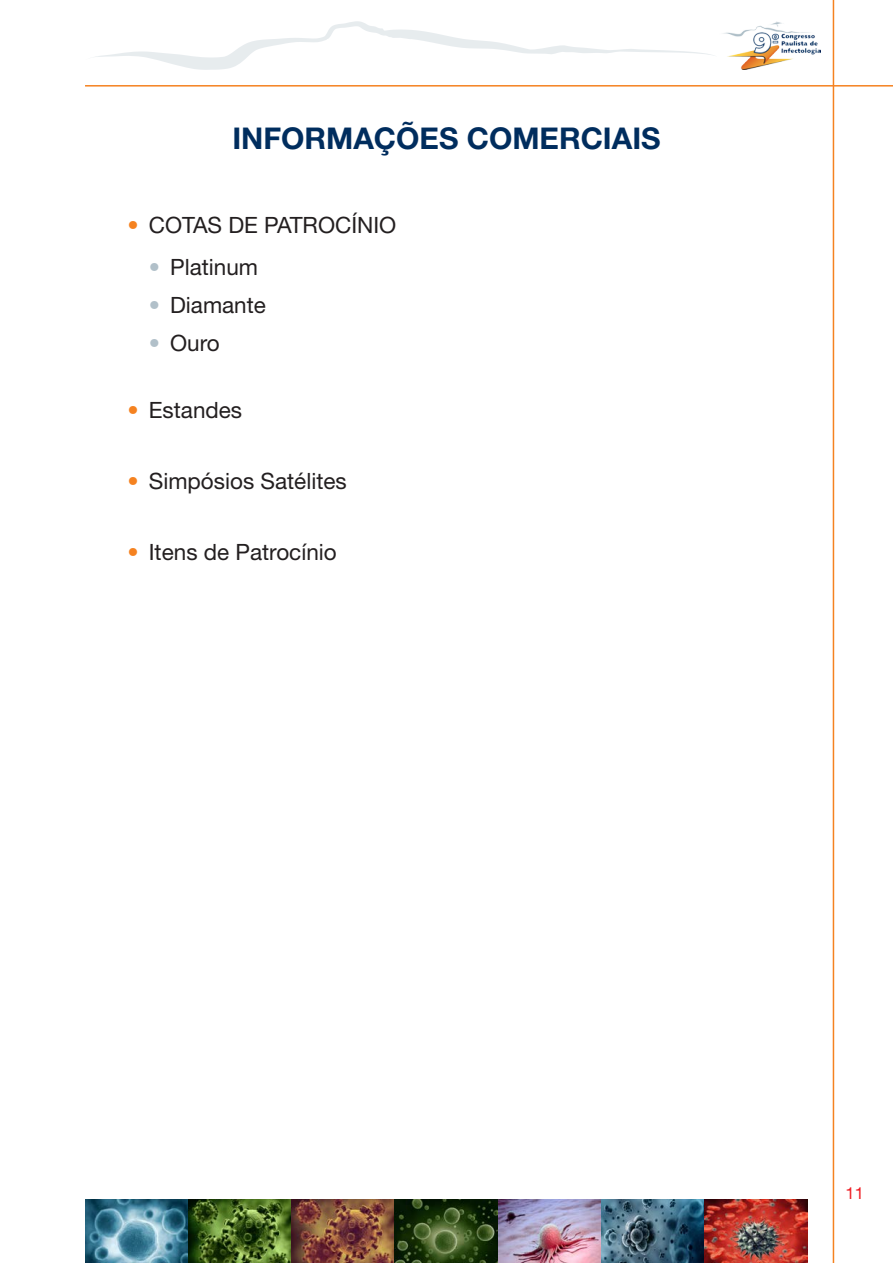
<style>
.page{position:relative;width:893px;height:1263px;background:#fff}
.page>*{position:absolute;margin:0;border:0;box-sizing:border-box;transform-origin:0 0}
.t1{font:700 30px "Helvetica Neue LT Std";color:#002d5e}
.t2{font:22.5px "Helvetica Neue LT Std";color:#231f20}
.t3{font:16.5px "Helvetica Neue LT Std";color:#ee1d23}
.s1{color:#f58220}
.s2{color:#b1c0c9}
</style>
<div class="page">
<hr style="left:85px;top:85px;width:808px;height:2px;background:#f58220">
<hr style="left:833px;top:0;width:1px;height:1263px;background:#f58220">
<svg style="left:95px;top:21px;width:619px;height:49px"></svg>
<img style="left:85px;top:1199px;width:723px;height:64px">
<img style="left:723px;top:22px;width:98px;height:48px">
<h1 class="t1" style="left:232px;top:120px;width:430px">INFORMAÇÕES COMERCIAIS</h1>
<p class="t2" style="left:128px;top:212px;width:270px"><span class="s1">•</span> COTAS DE PATROCÍNIO</p>
<p class="t2" style="left:149px;top:254px;width:111px"><span class="s2">•</span> Platinum</p>
<p class="t2" style="left:149px;top:292px;width:119px"><span class="s2">•</span> Diamante</p>
<p class="t2" style="left:149px;top:330px;width:72px"><span class="s2">•</span> Ouro</p>
<p class="t2" style="left:128px;top:397px;width:116px"><span class="s1">•</span> Estandes</p>
<p class="t2" style="left:128px;top:468px;width:221px"><span class="s1">•</span> Simpósios Satélites</p>
<p class="t2" style="left:128px;top:539px;width:211px"><span class="s1">•</span> Itens de Patrocínio</p>
<p class="t3" style="left:845px;top:1183px;width:20px">11</p>
</div>
